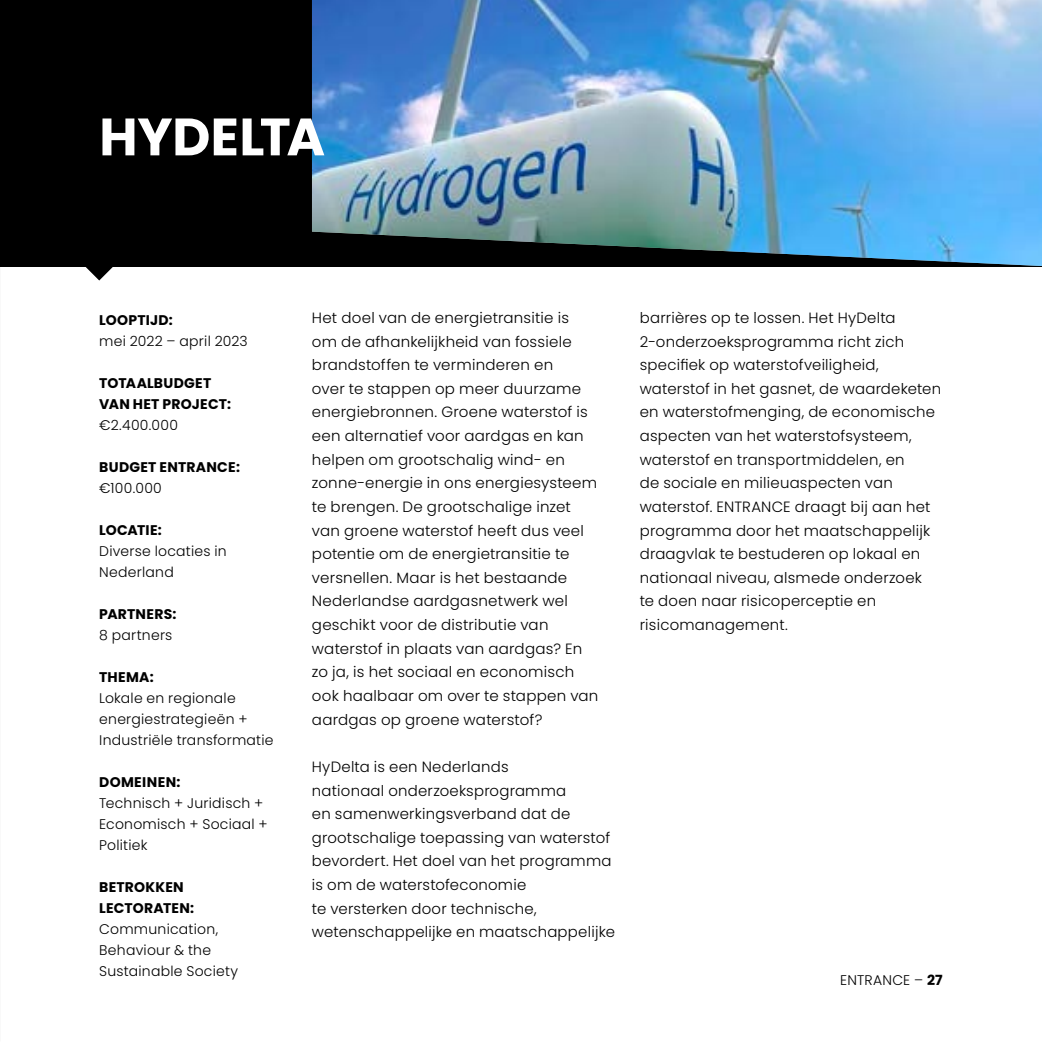
<style>
.page{position:relative;width:1042px;height:1042px;background:#fff}
.page>*{position:absolute;margin:0;border:0;box-sizing:border-box;transform-origin:0 0}
.t1{font:700 52.5px "Poppins";letter-spacing:-.005em;color:#fff}
.t2{font:300 14.88px/23.6px "Poppins";letter-spacing:.015em;color:#000}
.t3{font:300 14px/21px "Poppins";letter-spacing:.015em;color:#000}
.t4{font:700 14px/21px "Poppins";letter-spacing:.015em;color:#000}
.s1{font-weight:700}
</style>
<div class="page">
<div style="left:0;top:0;width:1042px;height:267px;background:#000"></div>
<img style="left:312px;top:0;width:730px;height:266px">
<svg style="left:86px;top:267px;width:27px;height:13px"></svg>
<h1 class="t1" style="left:99px;top:106px;width:227px">HYDELTA</h1>
<p class="t4" style="left:99px;top:309px;width:75px">LOOPTIJD:</p>
<p class="t3" style="left:99px;top:330px;width:150px">mei 2022 – april 2023</p>
<p class="t4" style="left:99px;top:372px;width:133px">TOTAALBUDGET<br>VAN HET PROJECT:</p>
<p class="t3" style="left:99px;top:414px;width:80px">€2.400.000</p>
<p class="t4" style="left:99px;top:456px;width:142px">BUDGET ENTRANCE:</p>
<p class="t3" style="left:99px;top:477px;width:64px">€100.000</p>
<p class="t4" style="left:99px;top:519px;width:64px">LOCATIE:</p>
<p class="t3" style="left:99px;top:540px;width:129px">Diverse locaties in<br>Nederland</p>
<p class="t4" style="left:99px;top:603px;width:79px">PARTNERS:</p>
<p class="t3" style="left:99px;top:624px;width:75px">8 partners</p>
<p class="t4" style="left:99px;top:666px;width:56px">THEMA:</p>
<p class="t3" style="left:99px;top:687px;width:176px">Lokale en regionale energiestrategieën +<br>Industriële transformatie</p>
<p class="t4" style="left:99px;top:771px;width:83px">DOMEINEN:</p>
<p class="t3" style="left:99px;top:792px;width:170px">Technisch + Juridisch +<br>Economisch + Sociaal +<br>Politiek</p>
<p class="t4" style="left:99px;top:876px;width:97px">BETROKKEN<br>LECTORATEN:</p>
<p class="t3" style="left:99px;top:918px;width:140px">Communication,<br>Behaviour &amp; the<br>Sustainable Society</p>
<p class="t2" style="left:312px;top:306px;width:288px">Het doel van de energietransitie is<br>om de afhankelijkheid van fossiele brandstoffen te verminderen en<br>over te stappen op meer duurzame energiebronnen. Groene waterstof is een alternatief voor aardgas en kan helpen om grootschalig wind- en zonne-energie in ons energiesysteem te brengen. De grootschalige inzet van groene waterstof heeft dus veel potentie om de energietransitie te versnellen. Maar is het bestaande Nederlandse aardgasnetwerk wel geschikt voor de distributie van waterstof in plaats van aardgas? En zo ja, is het sociaal en economisch ook haalbaar om over te stappen van aardgas op groene waterstof?</p>
<p class="t2" style="left:312px;top:755px;width:304px">HyDelta is een Nederlands<br>nationaal onderzoeksprogramma<br>en samenwerkingsverband dat de grootschalige toepassing van waterstof bevordert. Het doel van het programma is om de waterstofeconomie<br>te versterken door technische, wetenschappelijke en maatschappelijke</p>
<p class="t2" style="left:640px;top:306px;width:303px">barrières op te lossen. Het HyDelta 2-onderzoeksprogramma richt zich specifiek op waterstofveiligheid, waterstof in het gasnet, de waardeketen en waterstofmenging, de economische aspecten van het waterstofsysteem, waterstof en transportmiddelen, en<br>de sociale en milieuaspecten van waterstof. ENTRANCE draagt bij aan het programma door het maatschappelijk draagvlak te bestuderen op lokaal en nationaal niveau, alsmede onderzoek<br>te doen naar risicoperceptie en risicomanagement.</p>
<p class="t3" style="left:840px;top:969px;width:104px">ENTRANCE – <span class="s1">27</span></p>
</div>
